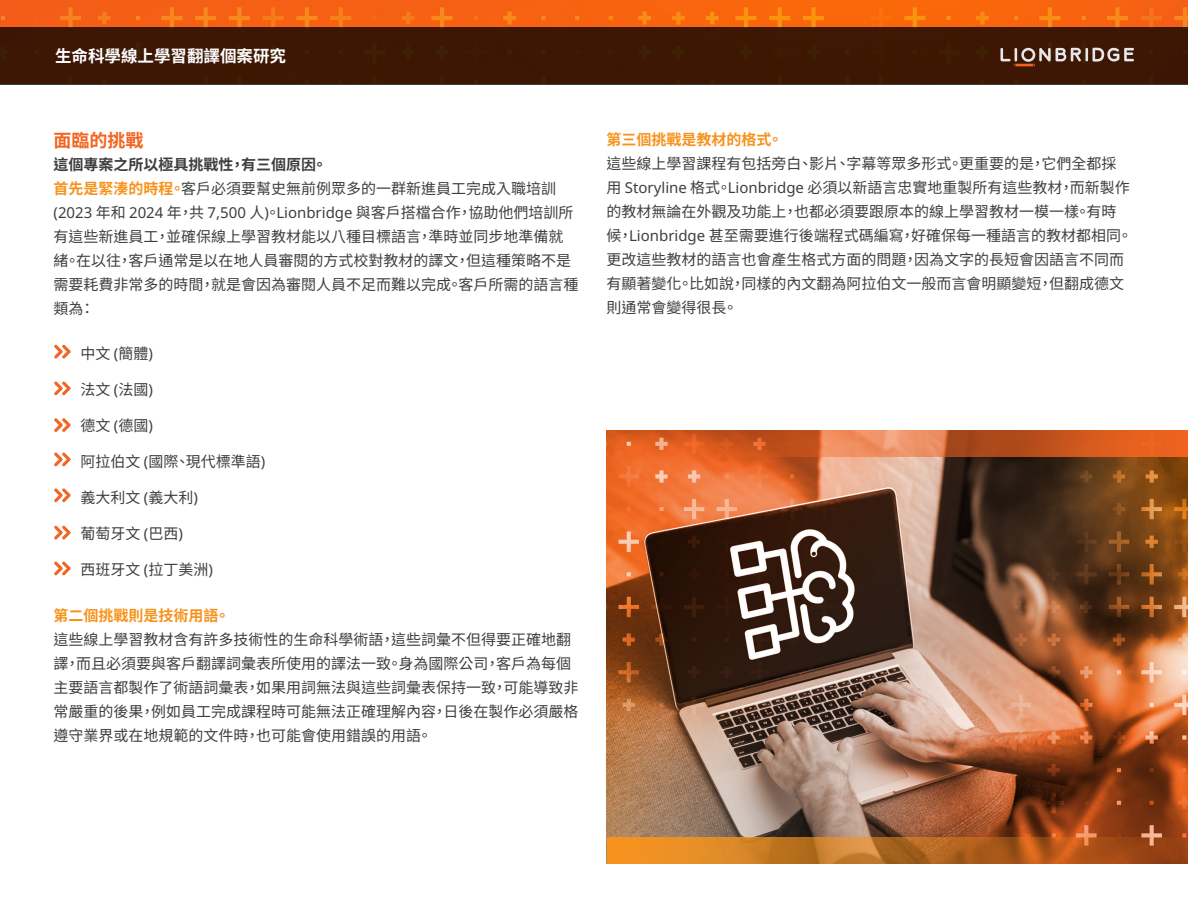
<style>
.page{position:relative;width:1188px;height:918px;background:#fff}
.page>*{position:absolute;margin:0;border:0;box-sizing:border-box;transform-origin:0 0}
.t1{font:700 18px "Noto Sans CJ Ktc";color:#f36421}
.t2{font:700 16.5px "Noto Sans CJ Ktc";color:#fff}
.t3{font:15px/24px "Noto Sans CJ Ktc";color:#3e3e3f}
.t4{font:700 15px "Noto Sans CJ Ktc";color:#3e3e3f}
.s1{font-weight:700;color:#f7931d}
.s2{font-family:"Noto Sans"}
</style>
<div class="page">
<img style="left:0;top:0;width:1188px;height:27px">
<div style="left:0;top:27px;width:1188px;height:58px;background:#3e1704"></div>
<img style="left:607px;top:457px;width:581px;height:380px">
<svg style="left:1000px;top:48px;width:134px;height:18px"></svg>
<svg style="left:54px;top:345px;width:17px;height:14px"></svg>
<svg style="left:54px;top:381px;width:17px;height:14px"></svg>
<svg style="left:54px;top:418px;width:17px;height:14px"></svg>
<svg style="left:54px;top:452px;width:17px;height:14px"></svg>
<svg style="left:54px;top:488px;width:17px;height:14px"></svg>
<svg style="left:54px;top:526px;width:17px;height:13px"></svg>
<svg style="left:54px;top:561px;width:17px;height:14px"></svg>
<svg style="left:607px;top:430px;width:581px;height:27px;background:#d4632d"></svg>
<svg style="left:607px;top:837px;width:581px;height:27px;background:#c06c20"></svg>
<p class="t2" style="left:55px;top:46px;width:232px">生命科學線上學習翻譯個案研究</p>
<p class="t1" style="left:54px;top:130px;width:91px">面臨的挑戰</p>
<p class="t4" style="left:54px;top:156px;width:275px">這個專案之所以極具挑戰性，有三個原因。</p>
<p class="t3" style="left:54px;top:177px;width:526px"><span class="s1">首先是緊湊的時程。</span>客戶必須要幫史無前例眾多的一群新進員工完成入職培訓<span class="s2">(2023</span> 年和 <span class="s2">2024</span> 年，共 <span class="s2">7,500</span> 人<span class="s2">)</span>。<span class="s2">Lionbridge</span> 與客戶搭檔合作，協助他們培訓所有這些新進員工，並確保線上學習教材能以八種目標語言，準時並同步地準備就緒。在以往，客戶通常是以在地人員審閱的方式校對教材的譯文，但這種策略不是需要耗費非常多的時間，就是會因為審閱人員不足而難以完成。客戶所需的語言種類為：</p>
<p class="t3" style="left:81px;top:342px;width:74px">中文 <span class="s2">(</span>簡體<span class="s2">)</span></p>
<p class="t3" style="left:81px;top:378px;width:74px">法文 <span class="s2">(</span>法國<span class="s2">)</span></p>
<p class="t3" style="left:81px;top:414px;width:74px">德文 <span class="s2">(</span>德國<span class="s2">)</span></p>
<p class="t3" style="left:81px;top:450px;width:186px">阿拉伯文 <span class="s2">(</span>國際、現代標準語<span class="s2">)</span></p>
<p class="t3" style="left:81px;top:486px;width:119px">義大利文 <span class="s2">(</span>義大利<span class="s2">)</span></p>
<p class="t3" style="left:81px;top:522px;width:104px">葡萄牙文 <span class="s2">(</span>巴西<span class="s2">)</span></p>
<p class="t3" style="left:81px;top:558px;width:134px">西班牙文 <span class="s2">(</span>拉丁美洲<span class="s2">)</span></p>
<p class="t3" style="left:54px;top:604px;width:526px"><span class="s1">第二個挑戰則是技術用語。<br></span>這些線上學習教材含有許多技術性的生命科學術語，這些詞彙不但得要正確地翻譯，而且必須要與客戶翻譯詞彙表所使用的譯法一致。身為國際公司，客戶為每個主要語言都製作了術語詞彙表，如果用詞無法與這些詞彙表保持一致，可能導致非常嚴重的後果，例如員工完成課程時可能無法正確理解內容，日後在製作必須嚴格遵守業界或在地規範的文件時，也可能會使用錯誤的用語。</p>
<p class="t3" style="left:607px;top:128px;width:527px"><span class="s1">第三個挑戰是教材的格式。<br></span>這些線上學習課程有包括旁白、影片、字幕等眾多形式。更重要的是，它們全都採用 <span class="s2">Storyline</span> 格式。<span class="s2">Lionbridge</span> 必須以新語言忠實地重製所有這些教材，而新製作的教材無論在外觀及功能上，也都必須要跟原本的線上學習教材一模一樣。有時候，<span class="s2">Lionbridge</span> 甚至需要進行後端程式碼編寫，好確保每一種語言的教材都相同。更改這些教材的語言也會產生格式方面的問題，因為文字的長短會因語言不同而有顯著變化。比如說，同樣的內文翻為阿拉伯文一般而言會明顯變短，但翻成德文則通常會變得很長。</p>
</div>
